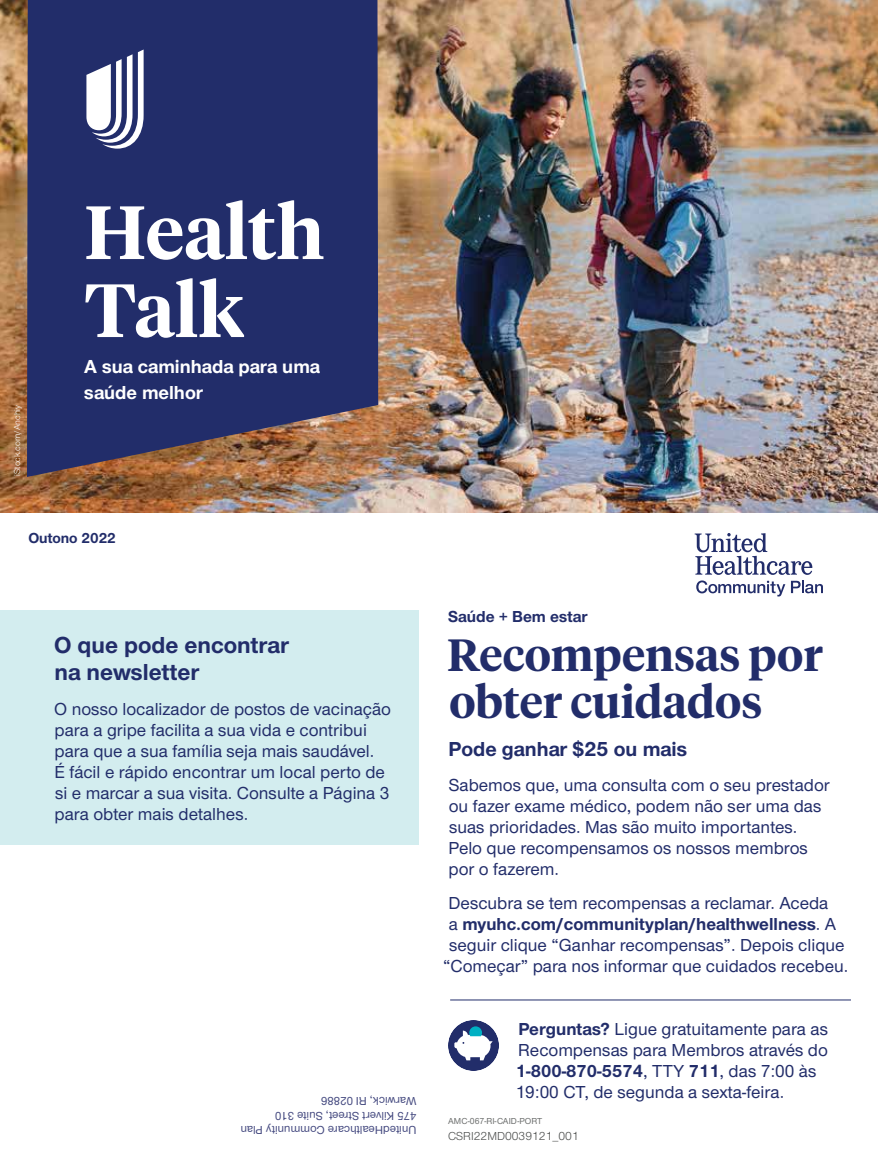
<style>
.page{position:relative;width:878px;height:1161px;background:#fff}
.page>*{position:absolute;margin:0;border:0;box-sizing:border-box;transform-origin:0 0}
.t1{font:600 75px/78px "UHC Serif Headline";color:#fff}
.Hed_serif_secondary{font:600 45px/46.5px "UHC Serif Headline";color:#222d6a}
.Sidebar_head_AMC{font:700 24px/27px "UHC Sans";color:#222d6a}
.Deck_AMC{font:700 21px "UHC Sans";color:#222d6a}
.t2{font:700 19.5px/25.5px "UHC Sans";color:#fff}
.Sans_no_indent_AMC{font:500 18px/21px "UHC Sans";color:#222d6a}
.CTA_new_AMC{font:500 18px/21px "UHC Sans";color:#222d6a}
.Sans_no_indent_AMC-2{font:700 18px "UHC Sans";color:#222d6a}
.t3{font:700 16.5px "UHC Sans";color:#222d6a}
.t4{font:700 15px "UHC Sans";color:#222d6a}
.t5{font:500 12px "UHC Sans";color:#454a80}
.t6{font:12px "UHC Sans";color:#4a4c4b}
.t7{font:500 9px "UHC Sans";color:#6d6f6e}
.Legal_language_AMC{font:9px "UHC Sans";color:#fff}
.s1{font-weight:500}
.s2{font-weight:700}
</style>
<div class="page">
<div style="left:0;top:611px;width:418px;height:234px;background:#d3edef"></div>
<img style="left:0;top:0;width:878px;height:513px">
<svg style="left:694px;top:533px;width:129px;height:64px"></svg>
<hr style="left:450px;top:1000px;width:400px;height:1px;background:#222d6a">
<div style="left:448px;top:1020px;width:51px;height:51px;background:#222d6a;border-radius:50%"></div>
<svg style="left:454px;top:1026px;width:38px;height:34px"></svg>
<svg style="left:27px;top:0;width:351px;height:477px;fill:#222d6a"></svg>
<svg style="left:86px;top:50px;width:58px;height:99px"></svg>
<p class="Legal_language_AMC" style="left:11px;top:476px;width:72px;rotate:-90deg">iStock.com/Anchiy</p>
<p class="t1" style="left:84px;top:190px;width:241px">Health<br>Talk</p>
<p class="t2" style="left:84px;top:353px;width:237px">A sua caminhada para uma saúde melhor</p>
<p class="t4" style="left:28px;top:528px;width:89px">Outono 2022</p>
<p class="Sidebar_head_AMC" style="left:54px;top:631px;width:236px">O que pode encontrar na newsletter</p>
<p class="Sans_no_indent_AMC" style="left:54px;top:698px;width:338px">O nosso localizador de postos de vacinação para a gripe facilita a sua vida e contribui para que a sua família seja mais saudável.<br>É fácil e rápido encontrar um local perto de si e marcar a sua visita. Consulte a Página 3 para obter mais detalhes.</p>
<p class="t5" style="left:416px;top:1109px;width:97px;rotate:-180deg">Warwick, RI 02886</p>
<p class="t5" style="left:416px;top:1124px;width:143px;rotate:-180deg">475 Kilvert Street, Suite 310</p>
<p class="t5" style="left:416px;top:1138px;width:177px;rotate:-180deg">UnitedHealthcare Community Plan</p>
<p class="t3" style="left:448px;top:605px;width:141px">Saúde + Bem estar</p>
<p class="Hed_serif_secondary" style="left:447px;top:630px;width:377px">Recompensas por obter cuidados</p>
<p class="Deck_AMC" style="left:448px;top:735px;width:240px">Pode ganhar $25 ou mais</p>
<p class="Sans_no_indent_AMC" style="left:448px;top:773px;width:383px">Sabemos que, uma consulta com o seu prestador ou fazer exame médico, podem não ser uma das suas prioridades. Mas são muito importantes.<br>Pelo que recompensamos os nossos membros por o fazerem.</p>
<p class="Sans_no_indent_AMC" style="left:448px;top:892px;width:381px">Descubra se tem recompensas a reclamar. Aceda</p>
<p class="Sans_no_indent_AMC-2" style="left:449px;top:912px;width:389px"><span class="s1">a</span> myuhc.com/communityplan/healthwellness<span class="s1">. A</span></p>
<p class="Sans_no_indent_AMC" style="left:449px;top:934px;width:397px">seguir clique “Ganhar recompensas”. Depois clique</p>
<p class="Sans_no_indent_AMC" style="left:443px;top:955px;width:406px">“Começar” para nos informar que cuidados recebeu.</p>
<p class="CTA_new_AMC" style="left:515px;top:1018px;width:314px"><span class="s2">Perguntas?</span> Ligue gratuitamente para as Recompensas para Membros através do <span class="s2">1-800-870-5574</span>, TTY <span class="s2">711</span>, das 7:00 às 19:00 CT, de segunda a sexta-feira.</p>
<p class="t7" style="left:448px;top:1115px;width:96px">AMC-067-RI-CAID-PORT</p>
<p class="t6" style="left:448px;top:1129px;width:132px">CSRI22MD0039121_001</p>
</div>
